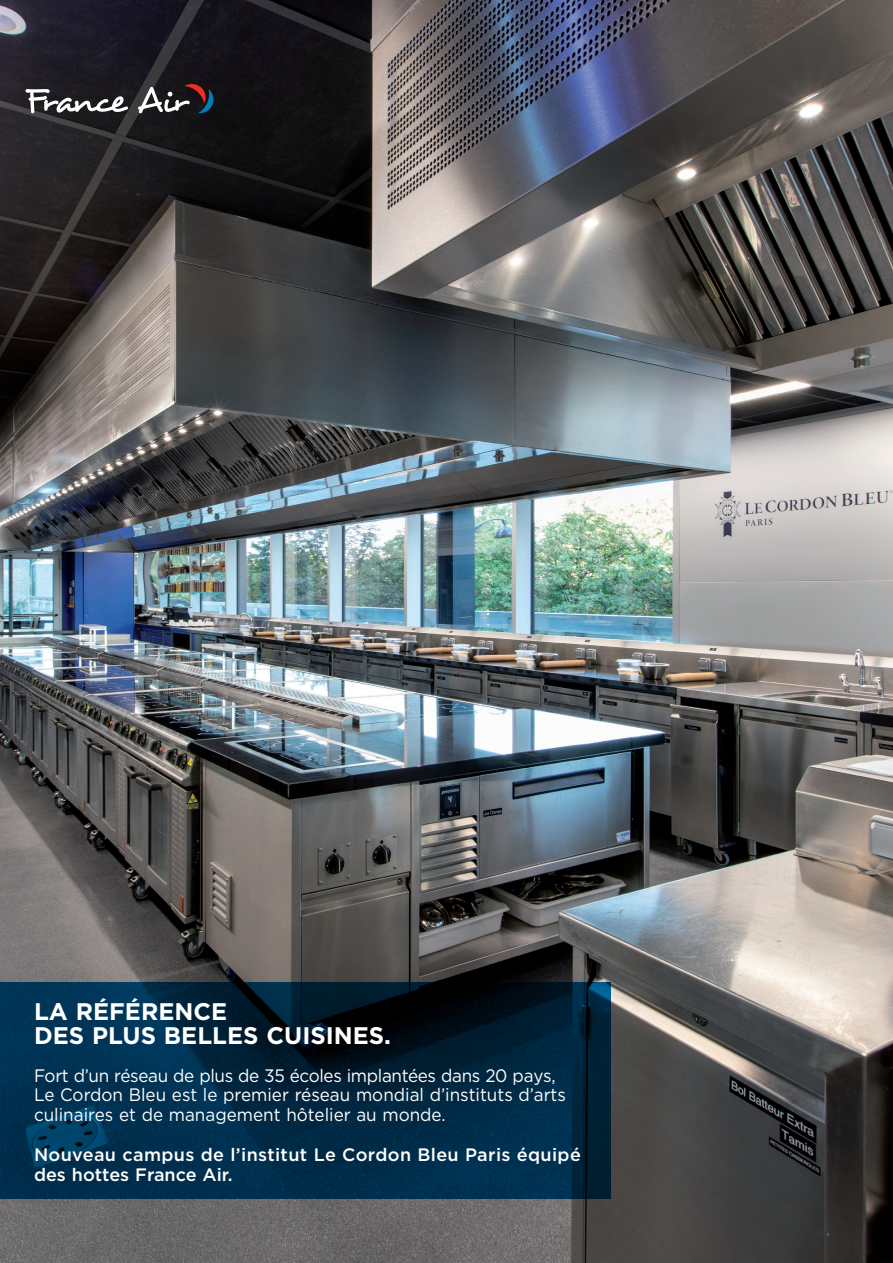
<style>
.page{position:relative;width:893px;height:1263px;background:#fff}
.page>*{position:absolute;margin:0;border:0;box-sizing:border-box;transform-origin:0 0}
.t1{font:700 24px/24px "Gotham";color:#fff}
.t2{font:18px/19.5px "Gotham";color:#fff;scale:.95 1}
.t3{font:500 18px/19.5px "Gotham";letter-spacing:.02em;color:#fff}
</style>
<div class="page">
<img style="left:0;top:0;width:893px;height:1263px">
<svg style="left:0;top:982px;width:611px;height:217px"></svg>
<svg style="left:26px;top:89px;width:102px;height:24px"></svg>
<svg style="left:138px;top:82px;width:77px;height:32px"></svg>
<h1 class="t1" style="left:34px;top:999px;width:359px">LA RÉFÉRENCE<br>DES PLUS BELLES CUISINES.</h1>
<p class="t2" style="left:34px;top:1065px;width:561px">Fort d’un réseau de plus de 35 écoles implantées dans 20 pays,<br>Le Cordon Bleu est le premier réseau mondial d’instituts d’arts culinaires et de management hôtelier au monde.</p>
<p class="t3" style="left:34px;top:1145px;width:548px">Nouveau campus de l’institut Le Cordon Bleu Paris équipé des hottes France Air.</p>
</div>
